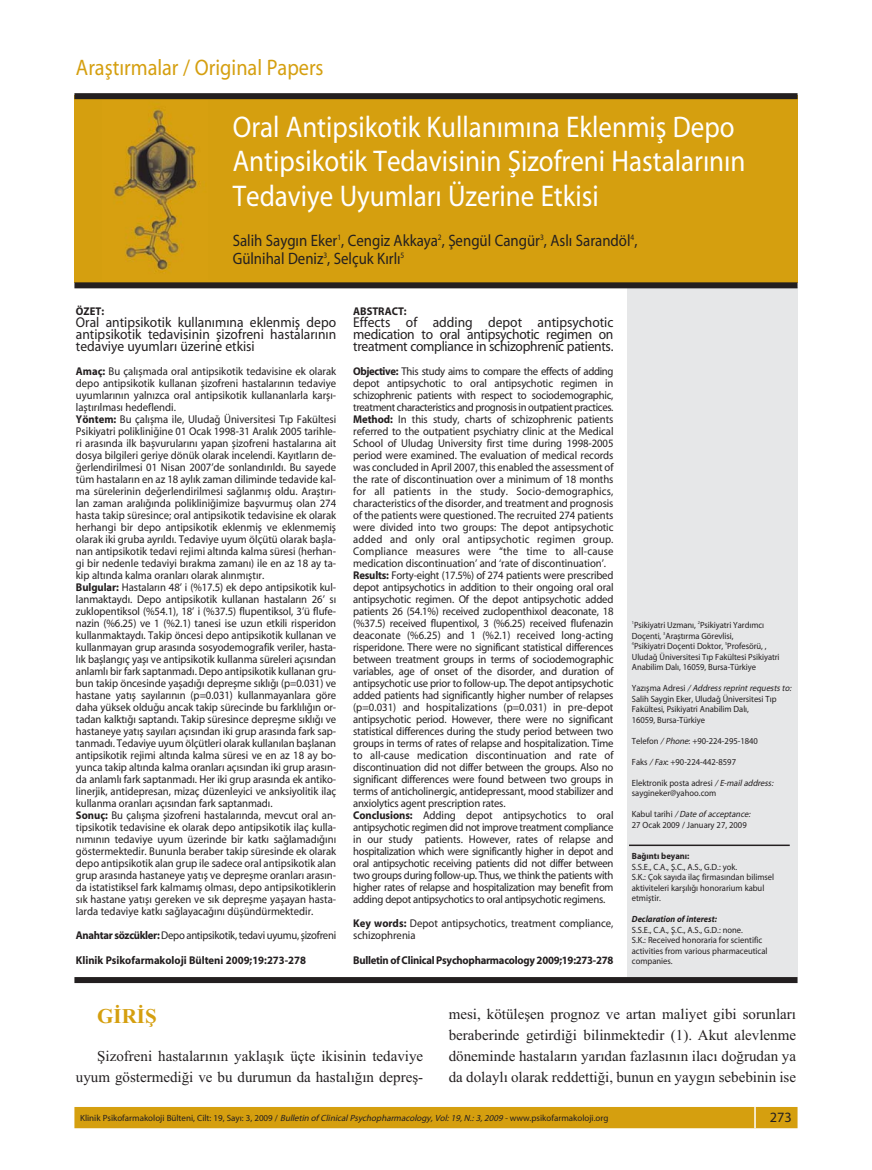
<style>
.page{position:relative;width:872px;height:1170px;background:#fff}
.page>*{position:absolute;margin:0;border:0;box-sizing:border-box;transform-origin:0 0}
.t1{font:30px/34.5px "Myriad Roman";color:#fff;scale:.9 1}
.t2{font:22.5px "Myriad Roman";color:#d59f0f;scale:.9 1}
.t3{font:700 21px "Times New Roman";color:#d59f0f}
.t4{font:16.5px/18px "Myriad Roman";color:#231f20;scale:.9 1}
.t5{font:15px/21px "Times New Roman";color:#231f20;text-align:right}
.t6{font:14.25px/12px "Myriad Roman";color:#231f20;text-align:justify;scale:.95 1}
.t7{font:14.25px "Myriad Roman";color:#231f20}
.t8{font:11.25px/12px "Myriad Roman";letter-spacing:-.005em;color:#231f20;scale:.95 1}
.t9{font:700 11.25px "Myriad";color:#231f20;scale:.95 1}
.t10{font:11.25px "Myriad Roman";letter-spacing:-.025em;color:#231f20;scale:.95 1}
.t11{font:700 11.25px "Myriad";letter-spacing:-.02em;color:#231f20;scale:.95 1}
.t12{font:9px/10.5px "Myriad Roman";color:#231f20;scale:.95 1}
.t13{font:9px "Myriad Roman";color:#231f20}
.t14{font:italic 700 9px "Myriad";color:#231f20;scale:.95 1}
.t15{font:700 9px "Myriad";color:#231f20;scale:.95 1}
.s1{font-family:"Myriad";font-weight:700}
.s2{font-style:italic}
</style>
<div class="page">
<div style="left:75px;top:1107px;width:721px;height:20px;background:#d59f0f"></div>
<div style="left:74px;top:1106px;width:723px;height:22px;border:2px solid #d59f0f"></div>
<svg style="left:754px;top:1106px;width:1px;height:22px"></svg>
<div style="left:74px;top:95px;width:723px;height:188px;background:#d59f0f"></div>
<div style="left:627px;top:287px;width:170px;height:689px;background:#e6e7e8"></div>
<div style="left:74px;top:282px;width:723px;height:6px;background:#231f20"></div>
<svg style="left:74px;top:976px;width:723px;height:6px;background:#484546"></svg>
<div style="left:74px;top:93px;width:723px;height:6px;background:#231f20"></div>
<img style="left:113px;top:108px;width:84px;height:165px">
<hr style="left:629px;top:844px;width:160px;height:2px;background:#231f20">
<h2 class="t2" style="left:76px;top:59px;width:277px">Araflt›rmalar / Original Papers</h2>
<h1 class="t1" style="left:233px;top:112px;width:571px">Oral Antipsikotik Kullan›m›na Eklenmifl Depo<br>Antipsikotik Tedavisinin fiizofreni Hastalar›n›n<br>Tedaviye Uyumlar› Üzerine Etkisi</h1>
<h3 class="t4" style="left:233px;top:233px;width:451px">Salih Sayg›n Eker<sup>1</sup>, Cengiz Akkaya<sup>2</sup>, fiengül Cangür<sup>3</sup>, Asl› Sarandöl<sup>4</sup>,<br>Gülnihal Deniz<sup>3</sup>, Selçuk K›rl›<sup>5</sup></h3>
<p class="t9" style="left:76px;top:307px;width:31px">ÖZET:</p>
<p class="t6" style="left:76px;top:317px;width:275px">Oral antipsikotik kullan›m›na eklenmifl depo antipsikotik tedavisinin flizofreni hastalar›n›n tedaviye uyumlar› üzerine etkisi</p>
<p class="t8" style="left:76px;top:366px;width:275px"><span class="s1">Amaç:</span> Bu çal›flmada oral antipsikotik tedavisine ek olarak depo antipsikotik kullanan flizofreni hastalar›n›n tedaviye uyumlar›n›n yaln›zca oral antipsikotik kullananlarla karfl›- laflt›r›lmas› hedeflendi.<br><span class="s1">Yöntem:</span> Bu çal›flma ile, Uluda¤ Üniversitesi T›p Fakültesi Psikiyatri poliklini¤ine 01 Ocak 1998-31 Aral›k 2005 tarihle&shy;ri aras›nda ilk baflvurular›n› yapan flizofreni hastalar›na ait dosya bilgileri geriye dönük olarak incelendi. Kay›tlar›n de-¤erlendirilmesi 01 Nisan 2007’de sonland›r›ld›. Bu sayede tüm hastalar›n en az 18 ayl›k zaman diliminde tedavide kal&shy;ma sürelerinin de¤erlendirilmesi sa¤lanm›fl oldu. Araflt›r›- lan zaman aral›¤›nda poliklini¤imize baflvurmufl olan 274 hasta takip süresince; oral antipsikotik tedavisine ek olarak herhangi bir depo antipsikotik eklenmifl ve eklenmemifl olarak iki gruba ayr›ld›. Tedaviye uyum ölçütü olarak baflla&shy;nan antipsikotik tedavi rejimi alt›nda kalma süresi (herhan&shy;gi bir nedenle tedaviyi b›rakma zaman›) ile en az 18 ay ta&shy;kip alt›nda kalma oranlar› olarak al›nm›flt›r.<br><span class="s1">Bulgular:</span> Hastalar›n 48’ i (%17.5) ek depo antipsikotik kul&shy;lanmaktayd›. Depo antipsikotik kullanan hastalar›n 26’ s› zuklopentiksol (%54.1), 18’ i (%37.5) flupentiksol, 3’ü flufe&shy;nazin (%6.25) ve 1 (%2.1) tanesi ise uzun etkili risperidon kullanmaktayd›. Takip öncesi depo antipsikotik kullanan ve kullanmayan grup aras›nda sosyodemografik veriler, hasta&shy;l›k bafllang›ç yafl› ve antipsikotik kullanma süreleri aç›s›ndan anlaml› bir fark saptanmad›. Depo antipsikotik kullanan gru&shy;bun takip öncesinde yaflad›¤› depreflme s›kl›¤› (p=0.031) ve hastane yat›fl say›lar›n›n (p=0.031) kullanmayanlara göre daha yüksek oldu¤u ancak takip sürecinde bu farkl›l›¤›n or&shy;tadan kalkt›¤› saptand›. Takip süresince depreflme s›kl›¤› ve hastaneye yat›fl say›lar› aç›s›ndan iki grup aras›nda fark sap&shy;tanmad›. Tedaviye uyum ölçütleri olarak kullan›lan bafllanan antipsikotik rejimi alt›nda kalma süresi ve en az 18 ay bo&shy;yunca takip alt›nda kalma oranlar› aç›s›ndan iki grup aras›n&shy;da anlaml› fark saptanmad›. Her iki grup aras›nda ek antiko&shy;linerjik, antidepresan, mizaç düzenleyici ve anksiyolitik ilaç kullanma oranlar› aç›s›ndan fark saptanmad›.<br><span class="s1">Sonuç:</span> Bu çal›flma flizofreni hastalar›nda, mevcut oral an&shy;tipsikotik tedavisine ek olarak depo antipsikotik ilaç kulla&shy;n›m›n›n tedaviye uyum üzerinde bir katk› sa¤lamad›¤›n› göstermektedir. Bununla beraber takip süresinde ek olarak depo antipsikotik alan grup ile sadece oral antipsikotik alan grup aras›nda hastaneye yat›fl ve depreflme oranlar› aras›n&shy;da istatistiksel fark kalmam›fl olmas›, depo antipsikotiklerin s›k hastane yat›fl› gereken ve s›k depreflme yaflayan hasta&shy;larda tedaviye katk› sa¤layaca¤›n› düflündürmektedir.</p>
<p class="t10" style="left:76px;top:931px;width:275px"><span class="s1">Anahtar sözcükler:</span> Depo antipsikotik, tedavi uyumu, flizofreni</p>
<p class="t9" style="left:76px;top:955px;width:244px">Klinik Psikofarmakoloji Bülteni 2009;19:273-278</p>
<p class="t9" style="left:353px;top:307px;width:58px">ABSTRACT:</p>
<p class="t6" style="left:353px;top:317px;width:275px">Effects of adding depot antipsychotic medication to oral antipsychotic regimen on treatment compliance in schizophrenic patients.</p>
<p class="t8" style="left:353px;top:366px;width:275px"><span class="s1">Objective:</span> This study aims to compare the effects of adding depot antipsychotic to oral antipsychotic regimen in schizophrenic patients with respect to sociodemographic, treatment characteristics and prognosis in outpatient practices.<br><span class="s1">Method:</span> In this study, charts of schizophrenic patients referred to the outpatient psychiatry clinic at the Medical School of Uludag University first time during 1998-2005 period were examined. The evaluation of medical records was concluded in April 2007, this enabled the assessment of the rate of discontinuation over a minimum of 18 months for all patients in the study. Socio-demographics, characteristics of the disorder, and treatment and prognosis of the patients were questioned. The recruited 274 patients were divided into two groups: The depot antipsychotic added and only oral antipsychotic regimen group.<br>Compliance measures were “the time to all-cause medication discontinuation’ and ‘rate of discontinuation’.<br><span class="s1">Results:</span> Forty-eight (17.5%) of 274 patients were prescribed depot antipsychotics in addition to their ongoing oral oral antipsychotic regimen. Of the depot antipsychotic added patients 26 (54.1%) received zuclopenthixol deaconate, 18 (%37.5) received flupentixol, 3 (%6.25) received flufenazin deaconate (%6.25) and 1 (%2.1) received long-acting risperidone. There were no significant statistical differences between treatment groups in terms of sociodemographic variables, age of onset of the disorder, and duration of antipsychotic use prior to follow-up. The depot antipsychotic added patients had significantly higher number of relapses (p=0.031) and hospitalizations (p=0.031) in pre-depot antipsychotic period. However, there were no significant statistical differences during the study period between two groups in terms of rates of relapse and hospitalization. Time to all-cause medication discontinuation and rate of discontinuation did not differ between the groups. Also no significant differences were found between two groups in terms of anticholinergic, antidepressant, mood stabilizer and anxiolytics agent prescription rates.<br><span class="s1">Conclusions:</span> Adding depot antipsychotics to oral antipsychotic regimen did not improve treatment compliance in our study patients. However, rates of relapse and hospitalization which were significantly higher in depot and oral antipsychotic receiving patients did not differ between two groups during follow-up. Thus, we think the patients with higher rates of relapse and hospitalization may benefit from adding depot antipsychotics to oral antipsychotic regimens.</p>
<p class="t8" style="left:353px;top:918px;width:275px"><span class="s1">Key words:</span> Depot antipsychotics, treatment compliance, schizophrenia</p>
<p class="t11" style="left:353px;top:955px;width:275px">Bulletin of Clinical Psychopharmacology 2009;19:273-278</p>
<p class="t12" style="left:632px;top:620px;width:157px"><sup>1</sup>Psikiyatri Uzman›, <sup>2</sup>Psikiyatri Yard›mc› Doçenti, <sup>3</sup>Araflt›rma Görevlisi,<br><sup>4</sup>Psikiyatri Doçenti Doktor, <sup>5</sup>Profesörü, , Uluda¤ Üniversitesi T›p Fakültesi Psikiyatri Anabilim Dal›, 16059, Bursa-Türkiye</p>
<p class="t12" style="left:632px;top:683px;width:171px">Y a z › fl m a A d r e s i <span class="s2">/ Address reprintrequests to:<br></span>Salih Saygin Eker, Uluda¤ Üniversitesi T›p Fakültesi, Psikiyatri Anabilim Dal›,<br>16059, Bursa-Türkiye</p>
<p class="t12" style="left:632px;top:736px;width:134px">Telefon <span class="s2">/ Phone</span>: +90-224-295-1840</p>
<p class="t12" style="left:632px;top:757px;width:111px">Faks <span class="s2">/ Fax</span>: +90-224-442-8597</p>
<p class="t12" style="left:632px;top:778px;width:152px">Elektronik posta adresi <span class="s2">/ E-mailaddress: </span>saygineker@yahoo.com</p>
<p class="t12" style="left:632px;top:809px;width:128px">K a b u l t a r i h i <span class="s2">/ Date of acceptance:<br></span>27 Ocak 2009 / January 27, 2009</p>
<p class="t15" style="left:632px;top:852px;width:62px">Ba¤›nt› beyan›:</p>
<p class="t12" style="left:632px;top:862px;width:151px">S.S.E., C.A., fi.C., A.S., G.D.: yok.<br>S.K.: Çok say›da ilaç firmas›ndan bilimsel aktiviteleri karfl›l›¤› honorarium kabul etmifltir.</p>
<p class="t14" style="left:632px;top:915px;width:91px">Declaration of interest:</p>
<p class="t12" style="left:632px;top:925px;width:144px">S.S.E., C.A., fi.C., A.S., G.D.: none.<br>S.K.: Received honoraria for scientific activities from various pharmaceutical companies.</p>
<h3 class="t3" style="left:97px;top:1009px;width:61px">GİRİŞ</h3>
<h3 class="t5" style="left:76px;top:1046px;width:349px">Şizofreni hastalarının yaklaşık üçte ikisinin tedaviye uyum göstermediği ve bu durumun da hastalığın depreş-</h3>
<p class="t5" style="left:449px;top:1005px;width:349px;text-align:justify">mesi, kötüleşen prognoz ve artan maliyet gibi sorunları beraberinde getirdiği bilinmektedir (1). Akut alevlenme döneminde hastaların yarıdan fazlasının ilacı doğrudan ya da dolaylı olarak reddettiği, bunun en yaygın sebebinin ise</p>
<p class="t13" style="left:80px;top:1114px;width:530px">Klinik Psikofarmakoloji Bülteni, Cilt: 19, Say›: 3, 2009 / <span class="s2">Bulletin of ClinicalPsychopharmacology,Vol:19,N.:3,2009-</span>www.psikofarmakoloji.org</p>
<p class="t7" style="left:770px;top:1112px;width:23px">273</p>
</div>
